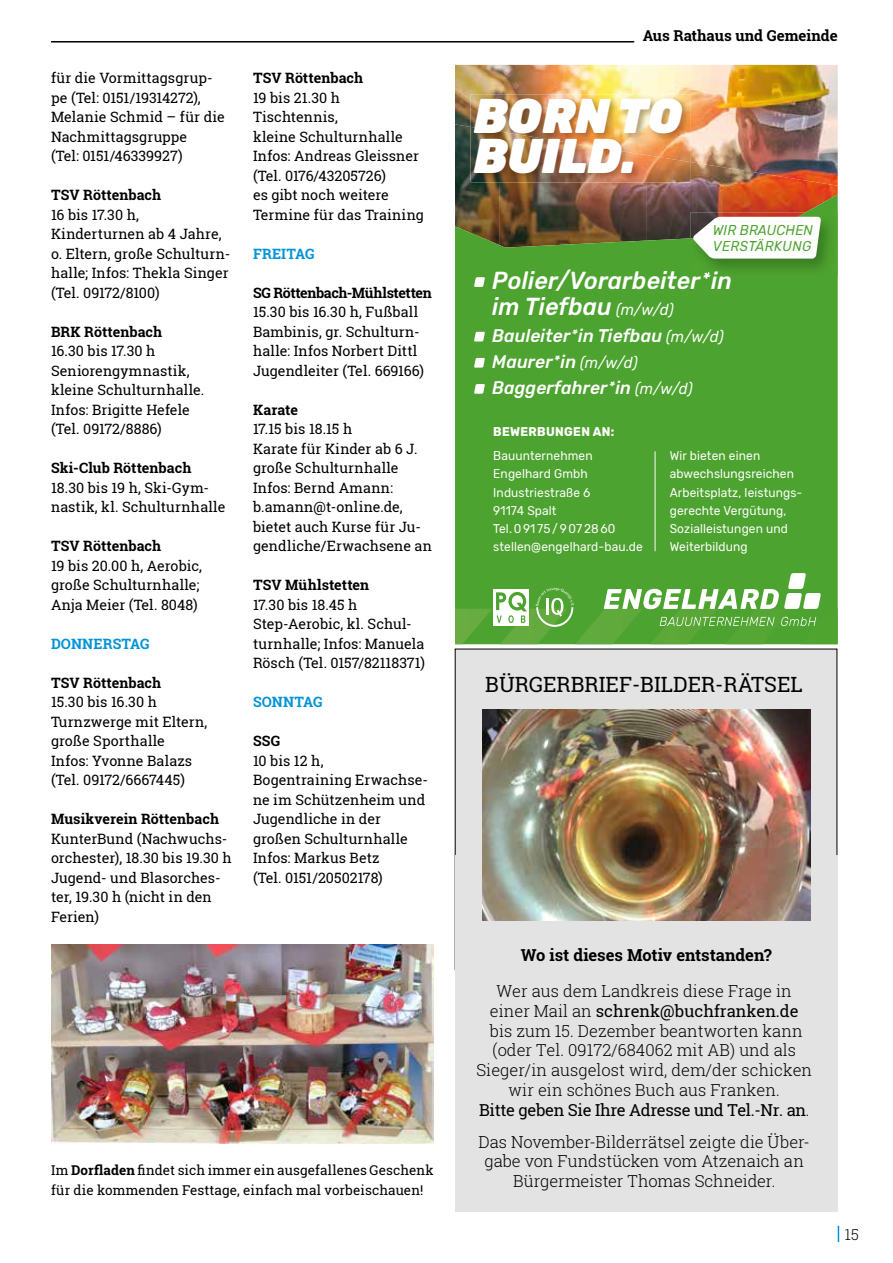
<style>
.page{position:relative;width:893px;height:1263px;background:#fff}
.page>*{position:absolute;margin:0;border:0;box-sizing:border-box;transform-origin:0 0}
.t1{font:italic 900 48.6px/40.3px "Rubik";color:#fff;scale:.95 1}
.t2{font:italic 500 24.45px/26.1px "Rubik";letter-spacing:.01em;color:#fff;scale:.95 1}
.t3{font:21px "Roboto Slab";color:#000}
.t4{font:italic 500 18.15px/26.1px "Rubik";letter-spacing:.01em;color:#fff;scale:.95 1}
.t5{font:300 16.5px/19.8px "Roboto Slab";color:#000;text-align:center}
.t6{font:700 16.5px "Roboto Slab";letter-spacing:-.005em;color:#000}
.t7{font:700 15px "Roboto Slab";color:#000}
.t8{font:300 15px "Roboto Slab";color:#000}
.t9{font:14.25px/19.5px "Roboto Slab";letter-spacing:.005em;color:#000}
.t10{font:700 14.25px "Roboto Slab";color:#000}
.t11{font:700 14.25px "Roboto Slab";letter-spacing:.01em;color:#0093d6}
.t12{font:700 14.25px "Roboto Slab";letter-spacing:-.025em;color:#000}
.t13{font:italic 14.25px/15.8px "Rubik";letter-spacing:.01em;color:#4da32f;scale:.95 1}
.t14{font:13.5px/19.5px "Roboto Slab";letter-spacing:.005em;color:#000}
.t15{font:12.6px/18.1px "Rubik";letter-spacing:.01em;color:#fff;scale:.95 1}
.t16{font:700 12.6px "Rubik";letter-spacing:.03em;color:#fff;scale:.95 1}
.s1{font-weight:700}
.s2{font-weight:400;font-size:15.75px}
.s3{font-weight:400}
</style>
<div class="page">
<svg style="left:838px;top:1226px;width:1px;height:16px"></svg>
<hr style="left:51px;top:41px;width:583px;height:2px;background:#000">
<div style="left:455px;top:649px;width:382px;height:321px;background:#e3e3e3"></div>
<div style="left:455px;top:855px;width:383px;height:357px;background:#e3e3e3"></div>
<img style="left:455px;top:65px;width:383px;height:106px">
<img style="left:455px;top:124px;width:44px;height:70px">
<img style="left:646px;top:162px;width:98px;height:32px">
<img style="left:499px;top:182px;width:147px;height:12px">
<img style="left:744px;top:171px;width:94px;height:23px">
<svg style="left:455px;top:194px;width:383px;height:379px;background:#50992f"></svg>
<svg style="left:474px;top:277px;width:11px;height:10px"></svg>
<svg style="left:474px;top:332px;width:11px;height:9px"></svg>
<svg style="left:474px;top:358px;width:11px;height:10px"></svg>
<svg style="left:474px;top:384px;width:11px;height:10px"></svg>
<img style="left:470px;top:94px;width:221px;height:33px">
<img style="left:470px;top:127px;width:221px;height:55px">
<img style="left:690px;top:213px;width:147px;height:64px">
<img style="left:690px;top:270px;width:42px;height:7px">
<svg style="left:693px;top:217px;width:128px;height:42px"></svg>
<hr style="left:655px;top:451px;width:1px;height:100px;background:#fff">
<svg style="left:455px;top:573px;width:383px;height:81px"></svg>
<img style="left:51px;top:945px;width:383px;height:198px">
<img style="left:483px;top:710px;width:327px;height:210px">
<p class="t9" style="left:51px;top:68px;width:175px">für die Vormittagsgrup&shy;pe (Tel: 0151/19314272),<br>Melanie Schmid – für die<br>Nachmittagsgruppe<br>(Tel: 0151/46339927)</p>
<p class="t10" style="left:51px;top:185px;width:112px">TSV Röttenbach</p>
<p class="t9" style="left:51px;top:205px;width:181px">16 bis 17.30 h,<br>Kinderturnen ab 4 Jahre, o. Eltern, große Schulturn&shy;halle; Infos: Thekla Singer (Tel. 09172/8100)</p>
<p class="t10" style="left:51px;top:322px;width:113px">BRK Röttenbach</p>
<p class="t9" style="left:51px;top:341px;width:155px">16.30 bis 17.30 h<br>Seniorengymnastik, kleine Schulturnhalle.<br>Infos: Brigitte Hefele (Tel. 09172/8886)</p>
<p class="t10" style="left:51px;top:458px;width:142px">Ski-Club Röttenbach</p>
<p class="t9" style="left:51px;top:478px;width:176px">18.30 bis 19 h, Ski-Gym&shy;nastik, kl. Schulturnhalle</p>
<p class="t10" style="left:51px;top:536px;width:112px">TSV Röttenbach</p>
<p class="t9" style="left:51px;top:556px;width:152px">19 bis 20.00 h, Aerobic, große Schulturnhalle;<br>Anja Meier (Tel. 8048)</p>
<p class="t11" style="left:51px;top:634px;width:100px">DONNERSTAG</p>
<p class="t10" style="left:51px;top:673px;width:112px">TSV Röttenbach</p>
<p class="t9" style="left:51px;top:692px;width:158px">15.30 bis 16.30 h<br>Turnzwerge mit Eltern, große Sporthalle<br>Infos: Yvonne Balazs (Tel. 09172/6667445)</p>
<p class="t10" style="left:51px;top:809px;width:170px">Musikverein Röttenbach</p>
<p class="t9" style="left:51px;top:829px;width:182px">KunterBund (Nachwuchs&shy;orchester), 18.30 bis 19.30 h<br>Jugend- und Blasorches&shy;ter, 19.30 h (nicht in den<br>Ferien)</p>
<p class="t10" style="left:253px;top:68px;width:112px">TSV Röttenbach</p>
<p class="t9" style="left:253px;top:88px;width:172px">19 bis 21.30 h<br>Tischtennis,<br>kleine Schulturnhalle<br>Infos: Andreas Gleissner (Tel. 0176/43205726)<br>es gibt noch weitere<br>Termine für das Training</p>
<p class="t11" style="left:253px;top:244px;width:63px">FREITAG</p>
<p class="t12" style="left:253px;top:283px;width:180px">SG Röttenbach-Mühlstetten</p>
<p class="t9" style="left:253px;top:302px;width:172px">15.30 bis 16.30 h, Fußball<br>Bambinis, gr. Schulturn&shy;halle: Infos Norbert Dittl<br>Jugendleiter (Tel. 669166)</p>
<p class="t10" style="left:253px;top:400px;width:46px">Karate</p>
<p class="t9" style="left:253px;top:419px;width:180px">17.15 bis 18.15 h<br>Karate für Kinder ab 6 J. große Schulturnhalle<br>Infos: Bernd Amann: b.amann@t-online.de, bietet auch Kurse für Ju&shy;gendliche/Erwachsene an</p>
<p class="t10" style="left:253px;top:575px;width:118px">TSV Mühlstetten</p>
<p class="t9" style="left:253px;top:594px;width:173px">17.30 bis 18.45 h<br>Step-Aerobic, kl. Schul&shy;turnhalle; Infos: Manuela<br>Rösch (Tel. 0157/82118371)</p>
<p class="t11" style="left:253px;top:692px;width:71px">SONNTAG</p>
<p class="t10" style="left:253px;top:731px;width:29px">SSG</p>
<p class="t9" style="left:253px;top:750px;width:177px">10 bis 12 h,<br>Bogentraining Erwachse&shy;ne im Schützenheim und<br>Jugendliche in der großen Schulturnhalle<br>Infos: Markus Betz<br>(Tel. 0151/20502178)</p>
<p class="t14" style="left:51px;top:1160px;width:384px">Im <span class="s1">Dorfladen</span> findet sich immer ein ausgefallenes Geschenk für die kommenden Festtage, einfach mal vorbeischauen!</p>
<p class="t7" style="left:643px;top:25px;width:196px">Aus Rathaus und Gemeinde</p>
<h1 class="t1" style="left:474px;top:97px;width:220px">BORN TO<br>BUILD.</h1>
<p class="t13" style="left:713px;top:223px;width:107px">WIR BRAUCHEN<br>VERSTÄRKUNG</p>
<h2 class="t2" style="left:492px;top:269px;width:254px">Polier/Vorarbeiter*in im Tiefbau <span class="s2">(m/w/d)</span></h2>
<p class="t4" style="left:492px;top:323px;width:245px">Bauleiter*in Tiefbau <span class="s2">(m/w/d)<br></span>Maurer*in <span class="s2">(m/w/d)<br></span>Baggerfahrer*in <span class="s2">(m/w/d)</span></p>
<p class="t16" style="left:493px;top:424px;width:129px">BEWERBUNGEN AN:</p>
<p class="t15" style="left:493px;top:447px;width:159px">Bauunternehmen<br>Engelhard Gmbh<br>Industriestraße 6<br>91174 Spalt<br>Tel. 0 91 75 / 9 07 28 60 stellen@engelhard-bau.de</p>
<p class="t15" style="left:670px;top:447px;width:141px">Wir bieten einen abwechslungsreichen<br>Arbeitsplatz, leistungs&shy;gerechte Vergütung,<br>Sozial leistungen und<br>Weiterbildung</p>
<h3 class="t3" style="left:485px;top:670px;width:319px">BÜRGERBRIEF-BILDER-RÄTSEL</h3>
<p class="t6" style="left:521px;top:943px;width:252px">Wo ist dieses Motiv entstanden?</p>
<p class="t5" style="left:476px;top:980px;width:337px">Wer aus dem Landkreis diese Frage in einer Mail an <span class="s3">schrenk@buchfranken.de<br></span>bis zum 15. Dezember beantworten kann (oder Tel. 09172/684062 mit AB) und als Sieger/in ausgelost wird, dem/der schicken wir ein schönes Buch aus Franken.<br><span class="s3">Bitte geben Sie Ihre Adresse und Tel.-Nr. an</span>.</p>
<p class="t5" style="left:479px;top:1131px;width:333px">Das November-Bilderrätsel zeigte die Über&shy;gabe von Fundstücken vom Atzenaich an<br>Bürgermeister Thomas Schneider.</p>
<p class="t8" style="left:845px;top:1224px;width:15px">15</p>
</div>
